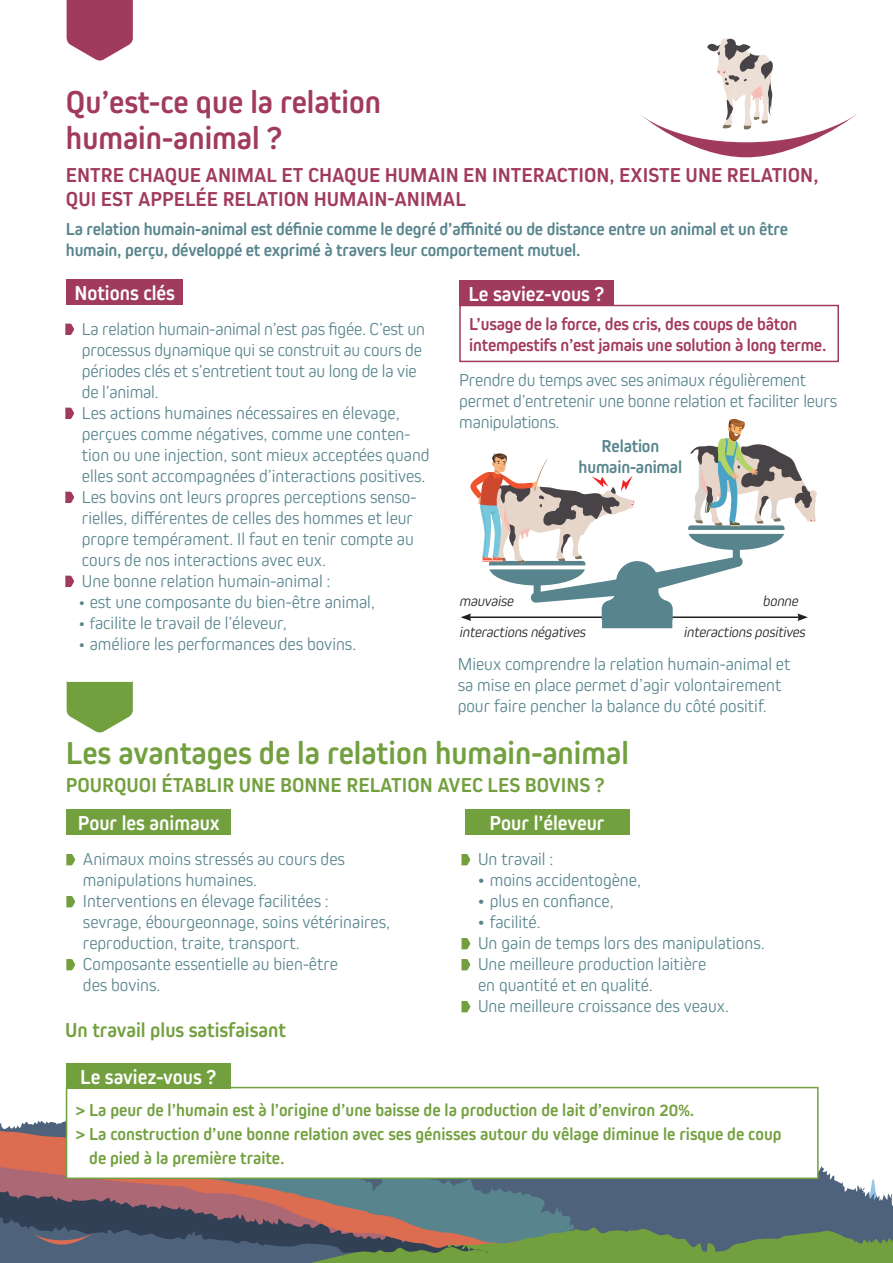
<style>
.page{position:relative;width:893px;height:1263px;background:#fff}
.page>*{position:absolute;margin:0;border:0;box-sizing:border-box;transform-origin:0 0}
.t1{font:700 33px "Kiro";color:#73a03f}
.t2{font:700 33px/36px "Kiro";color:#a13b5e}
.t3{font:700 21px/24px "Kiro";color:#a13b5e}
.t4{font:700 21px "Kiro";color:#73a03f}
.t5{font:700 21px "Kiro";color:#fff}
.t6{font:300 18px/21px "Kiro";color:#58858d}
.t7{font:700 18px "Kiro";color:#73a03f}
.t8{font:700 18px/21px "Kiro";letter-spacing:-.01em;color:#58858d}
.t9{font:700 18px/21px "Kiro";letter-spacing:-.01em;color:#a13b5e}
.t10{font:italic 300 15px "Kiro";color:#231f20}
.s1{font-size:16.5px}
</style>
<div class="page">
<div style="left:0;top:1254px;width:310px;height:9px;background:#4e627c"></div>
<div style="left:310px;top:1252px;width:583px;height:11px;background:#73a03f"></div>
<svg style="left:574px;top:1166px;width:319px;height:86px;background:#607878"></svg>
<svg style="left:67px;top:0;width:66px;height:61px;background:#ae5875"></svg>
<svg style="left:67px;top:680px;width:66px;height:53px"></svg>
<svg style="left:0;top:1093px;width:574px;height:161px;background:#776e72"></svg>
<div style="left:67px;top:280px;width:116px;height:25px;background:#a13b5e"></div>
<div style="left:67px;top:809px;width:164px;height:25px;background:#73a03f"></div>
<div style="left:67px;top:1087px;width:751px;height:91px;background:#fff"></div>
<div style="left:66px;top:1087px;width:753px;height:92px;border:2px solid #73a03f"></div>
<div style="left:465px;top:809px;width:164px;height:25px;background:#73a03f"></div>
<svg style="left:65px;top:324px;width:9px;height:11px"></svg>
<svg style="left:65px;top:408px;width:9px;height:11px"></svg>
<svg style="left:65px;top:492px;width:9px;height:11px"></svg>
<svg style="left:65px;top:576px;width:9px;height:11px"></svg>
<svg style="left:66px;top:854px;width:9px;height:11px"></svg>
<svg style="left:66px;top:896px;width:9px;height:11px"></svg>
<svg style="left:66px;top:959px;width:9px;height:11px"></svg>
<svg style="left:461px;top:854px;width:10px;height:11px"></svg>
<svg style="left:461px;top:938px;width:10px;height:11px"></svg>
<svg style="left:461px;top:959px;width:10px;height:11px"></svg>
<svg style="left:461px;top:1001px;width:10px;height:11px"></svg>
<div style="left:459px;top:280px;width:154px;height:26px;background:#a13b5e"></div>
<svg style="left:641px;top:38px;width:216px;height:119px"></svg>
<div style="left:66px;top:1063px;width:164px;height:26px;background:#73a03f"></div>
<div style="left:459px;top:305px;width:380px;height:57px;border:2px solid #a13b5e"></div>
<svg style="left:461px;top:419px;width:356px;height:209px"></svg>
<h1 class="t2" style="left:66px;top:84px;width:317px">Qu’est-ce que la relation humain-animal ?</h1>
<p class="t3" style="left:66px;top:163px;width:754px">ENTRE CHAQUE ANIMAL ET CHAQUE HUMAIN EN INTERACTION, EXISTE UNE RELATION,<br>QUI EST APPELÉE RELATION HUMAIN-ANIMAL</p>
<p class="t8" style="left:66px;top:218px;width:723px">La relation humain-animal est définie comme le degré d’affinité ou de distance entre un animal et un être humain, perçu, développé et exprimé à travers leur comportement mutuel.</p>
<p class="t5" style="left:74px;top:281px;width:102px">Notions clés</p>
<p class="t5" style="left:468px;top:282px;width:137px">Le saviez-vous ?</p>
<p class="t6" style="left:82px;top:318px;width:349px">La relation humain-animal n’est pas figée. C’est un processus dynamique qui se construit au cours de périodes clés et s’entretient tout au long de la vie de l’animal.<br>Les actions humaines nécessaires en élevage, perçues comme négatives, comme une conten&shy;tion ou une injection, sont mieux acceptées quand elles sont accompagnées d’interactions positives.<br>Les bovins ont leurs propres perceptions senso&shy;rielles, différentes de celles des hommes et leur propre tempérament. Il faut en tenir compte au cours de nos interactions avec eux.<br>Une bonne relation humain-animal :</p>
<p class="t6" style="left:78px;top:591px;width:299px"><span class="s1">•</span> est une composante du bien-être animal,</p>
<p class="t6" style="left:78px;top:612px;width:210px"><span class="s1">• f</span>acilite le travail de l’éleveur,</p>
<p class="t6" style="left:78px;top:633px;width:280px"><span class="s1">•</span> améliore les performances des bovins.</p>
<p class="t9" style="left:469px;top:313px;width:359px">L’usage de la force, des cris, des coups de bâton intempestifs n’est jamais une solution à long terme.</p>
<p class="t6" style="left:459px;top:369px;width:379px">Prendre du temps avec ses animaux régulièrement permet d’entretenir une bonne relation et faciliter leurs manipulations.</p>
<p class="t8" style="left:579px;top:435px;width:105px;text-align:center">Relation humain-animal</p>
<p class="t10" style="left:459px;top:592px;width:58px">mauvaise</p>
<p class="t10" style="left:763px;top:592px;width:40px">bonne</p>
<p class="t10" style="left:459px;top:624px;width:131px">interactions négatives</p>
<p class="t10" style="left:683px;top:623px;width:126px">interactions positives</p>
<p class="t6" style="left:458px;top:653px;width:334px">Mieux comprendre la relation humain-animal et sa mise en place permet d’agir volontairement pour faire pencher la balance du côté positif.</p>
<h1 class="t1" style="left:66px;top:734px;width:564px">Les avantages de la relation humain-animal</h1>
<p class="t4" style="left:66px;top:773px;width:540px">POURQUOI ÉTABLIR UNE BONNE RELATION AVEC LES BOVINS ?</p>
<p class="t5" style="left:78px;top:810px;width:144px">Pour les animaux</p>
<p class="t5" style="left:490px;top:810px;width:117px">Pour l’éleveur</p>
<p class="t6" style="left:83px;top:848px;width:309px">Animaux moins stressés au cours des manipulations humaines.<br>Interventions en élevage facilitées : sevrage, ébourgeonnage, soins vétérinaires, reproduction, traite, transport.<br>Composante essentielle au bien-être<br>des bovins.</p>
<p class="t6" style="left:478px;top:848px;width:77px">Un travail :</p>
<p class="t6" style="left:477px;top:869px;width:166px">• moins accidentogène,</p>
<p class="t6" style="left:477px;top:890px;width:138px">• plus en confiance,</p>
<p class="t6" style="left:477px;top:911px;width:289px">• facilité.<br>Un gain de temps lors des manipulations.<br>Une meilleure production laitière<br>en quantité et en qualité.<br>Une meilleure croissance des veaux.</p>
<p class="t4" style="left:65px;top:1018px;width:222px">Un travail plus satisfaisant</p>
<p class="t5" style="left:80px;top:1065px;width:137px">Le saviez-vous ?</p>
<p class="t7" style="left:76px;top:1099px;width:620px">&gt; La peur de l’humain est à l’origine d’une baisse de la production de lait d’environ 20%.</p>
<p class="t7" style="left:76px;top:1123px;width:707px">&gt; La construction d’une bonne relation avec ses génisses autour du vêlage diminue le risque de coup</p>
<p class="t7" style="left:89px;top:1147px;width:197px">de pied à la première traite.</p>
</div>
